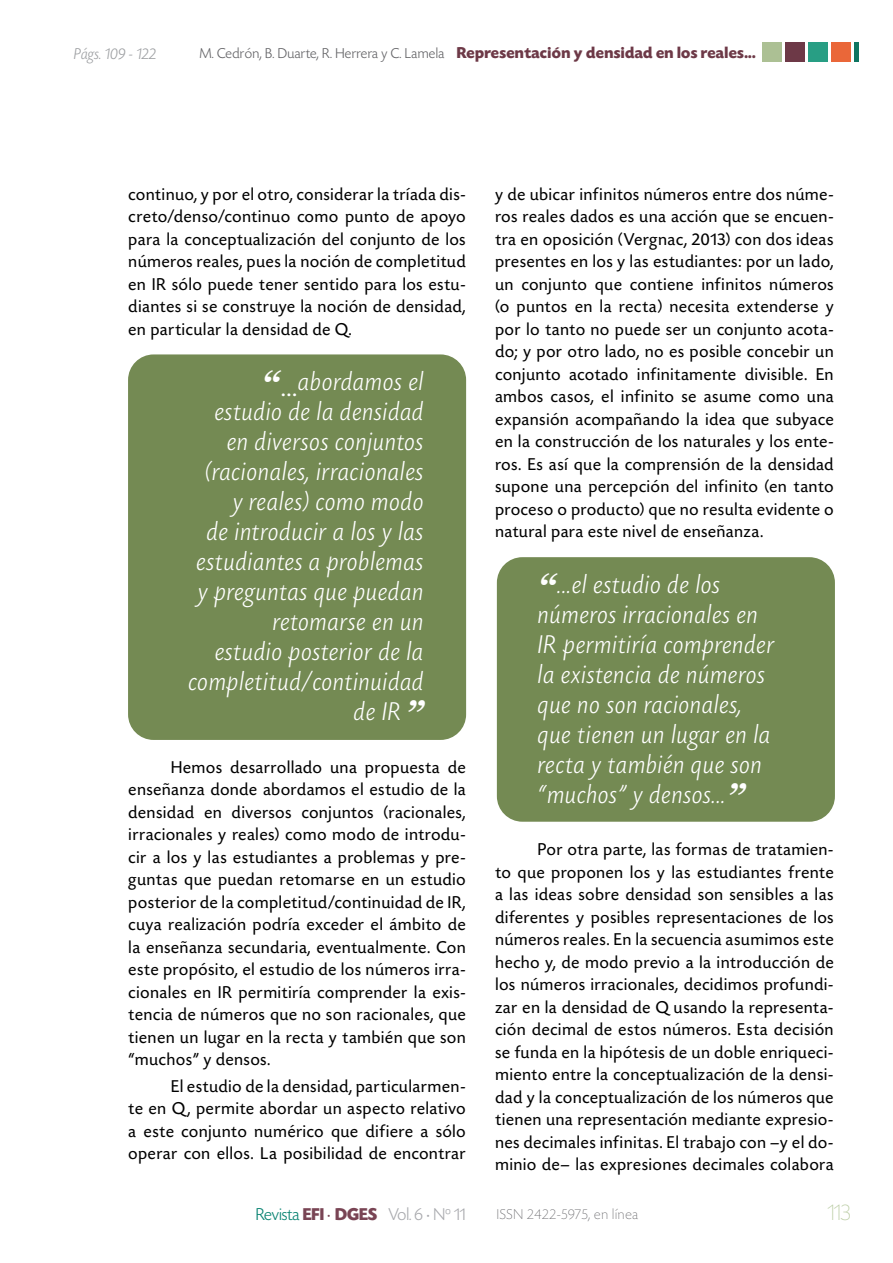
<style>
.page{position:relative;width:893px;height:1263px;background:#fff}
.page>*{position:absolute;margin:0;border:0;box-sizing:border-box;transform-origin:0 0}
.t1{font:italic 700 34.5px "Georgia";color:#fff}
.t2{font:italic 300 27px/30px "Today SHOP";letter-spacing:.05em;color:#fff;text-align:right}
.t3{font:200 24px "Today SHOP";color:#bbcda5}
.t4{font:18px/22.5px "Today SHOP";letter-spacing:.05em;color:#000;text-align:justify}
.t5{font:300 18px "Today SHOP";color:#a8a9ad}
.t6{font:700 16.5px "Today SHOP";letter-spacing:.025em;color:#6d3947}
.t7{font:italic 300 16.5px "Today SHOP";letter-spacing:.025em;color:#9d9fa2}
.t8{font:200 15px "Today SHOP";letter-spacing:.05em;color:#636366}
.s1{font-weight:300;font-size:15px;color:#636366}
.s2{font-family:"Georgia";font-weight:700;font-size:34.5px}
.s3{color:#078271}
.s4{font-weight:700;color:#794454}
.s5{font-family:"Minion Pro";font-weight:400;color:#794454}
.s6{font-family:"Minion Pro";font-weight:400}
.s7{font-family:"Trasandina W03";font-size:15px}
</style>
<div class="page">
<div style="left:128px;top:354px;width:338px;height:386px;background:#748a53;border-radius:26px"></div>
<div style="left:497px;top:557px;width:338px;height:265px;background:#748a53;border-radius:26px"></div>
<div style="left:831px;top:42px;width:20px;height:20px;background:#ea6739"></div>
<div style="left:808px;top:42px;width:20px;height:20px;background:#289e84"></div>
<div style="left:785px;top:42px;width:20px;height:20px;background:#6d3947"></div>
<div style="left:762px;top:42px;width:20px;height:20px;background:#acc094"></div>
<div style="left:854px;top:42px;width:5px;height:20px;background:#0e7561"></div>
<p class="t7" style="left:74px;top:45px;width:84px">Págs. 109 - 122</p>
<p class="t6" style="left:200px;top:44px;width:557px"><span class="s1">M. Cedrón, B. Duarte, R. Herrera y C. Lamela</span> Representación y densidad en los reales...</p>
<p class="t4" style="left:129px;top:183px;width:338px">continuo, y por el otro, considerar la tríada dis&shy;creto/denso/continuo como punto de apoyo para la conceptualización del conjunto de los números reales, pues la noción de completitud en IR sólo puede tener sentido para los estu&shy;diantes si se construye la noción de densidad, en particular la densidad de Q.</p>
<h1 class="t1" style="left:262px;top:359px;width:19px">“</h1>
<p class="t2" style="left:188px;top:367px;width:236px"><sub>...</sub>abordamos el<br>estudio de la densidad en diversos conjuntos (racionales, irracionales<br>y reales) como modo<br>de introducir a los y las estudiantes a problemas y preguntas que puedan retomarse en un<br>estudio posterior de la completitud/continuidad de IR <span class="s2">”</span></p>
<p class="t4" style="left:129px;top:756px;width:338px;text-indent:43px">Hemos desarrollado una propuesta de enseñanza donde abordamos el estudio de la densidad en diversos conjuntos (racionales, irracionales y reales) como modo de introdu&shy;cir a los y las estudiantes a problemas y pre&shy;guntas que puedan retomarse en un estudio posterior de la completitud/continuidad de IR, cuya realización podría exceder el ámbito de la enseñanza secundaria, eventualmente. Con este propósito, el estudio de los números irra&shy;cionales en IR permitiría comprender la exis&shy;tencia de números que no son racionales, que tienen un lugar en la recta y también que son “muchos” y densos.</p>
<p class="t4" style="left:129px;top:1075px;width:338px;text-indent:43px">El estudio de la densidad, particularmen&shy;te en Q, permite abordar un aspecto relativo a este conjunto numérico que difiere a sólo operar con ellos. La posibilidad de encontrar</p>
<p class="t4" style="left:495px;top:183px;width:340px">y de ubicar infinitos números entre dos núme&shy;ros reales dados es una acción que se encuen&shy;tra en oposición (Vergnac, 2013) con dos ideas presentes en los y las estudiantes: por un lado, un conjunto que contiene infinitos números (o puntos en la recta) necesita extenderse y por lo tanto no puede ser un conjunto acota&shy;do; y por otro lado, no es posible concebir un conjunto acotado infinitamente divisible. En ambos casos, el infinito se asume como una expansión acompañando la idea que subyace en la construcción de los naturales y los ente&shy;ros. Es así que la comprensión de la densidad supone una percepción del infinito (en tanto proceso o producto) que no resulta evidente o natural para este nivel de enseñanza.</p>
<h2 class="t2" style="left:538px;top:570px;width:237px;text-align:left"><span class="s2">“</span>...el estudio de los números irracionales en<br>IR permitiría comprender la existencia de números que no son racionales, que tienen un lugar en la recta y también que son “muchos” y densos...<span class="s2">”</span></h2>
<p class="t4" style="left:495px;top:839px;width:340px;text-indent:43px">Por otra parte, las formas de tratamien&shy;to que proponen los y las estudiantes frente a las ideas sobre densidad son sensibles a las diferentes y posibles representaciones de los números reales. En la secuencia asumimos este hecho y, de modo previo a la introducción de los números irracionales, decidimos profundi&shy;zar en la densidad de Q usando la representa&shy;ción decimal de estos números. Esta decisión se funda en la hipótesis de un doble enriqueci&shy;miento entre la conceptualización de la densi&shy;dad y la conceptualización de los números que tienen una representación mediante expresio&shy;nes decimales infinitas. El trabajo con –y el do&shy;minio de– las expresiones decimales colabora</p>
<p class="t5" style="left:256px;top:1205px;width:211px"><span class="s3">Revista</span> <span class="s4">EFI</span> <span class="s5">·</span> <span class="s4">DGES</span> Vol. 6 <span class="s6">·</span> N<span class="s7">º</span> 11</p>
<p class="t8" style="left:497px;top:1207px;width:143px">ISSN 2422-5975, en línea</p>
<h3 class="t3" style="left:828px;top:1200px;width:24px">113</h3>
</div>
